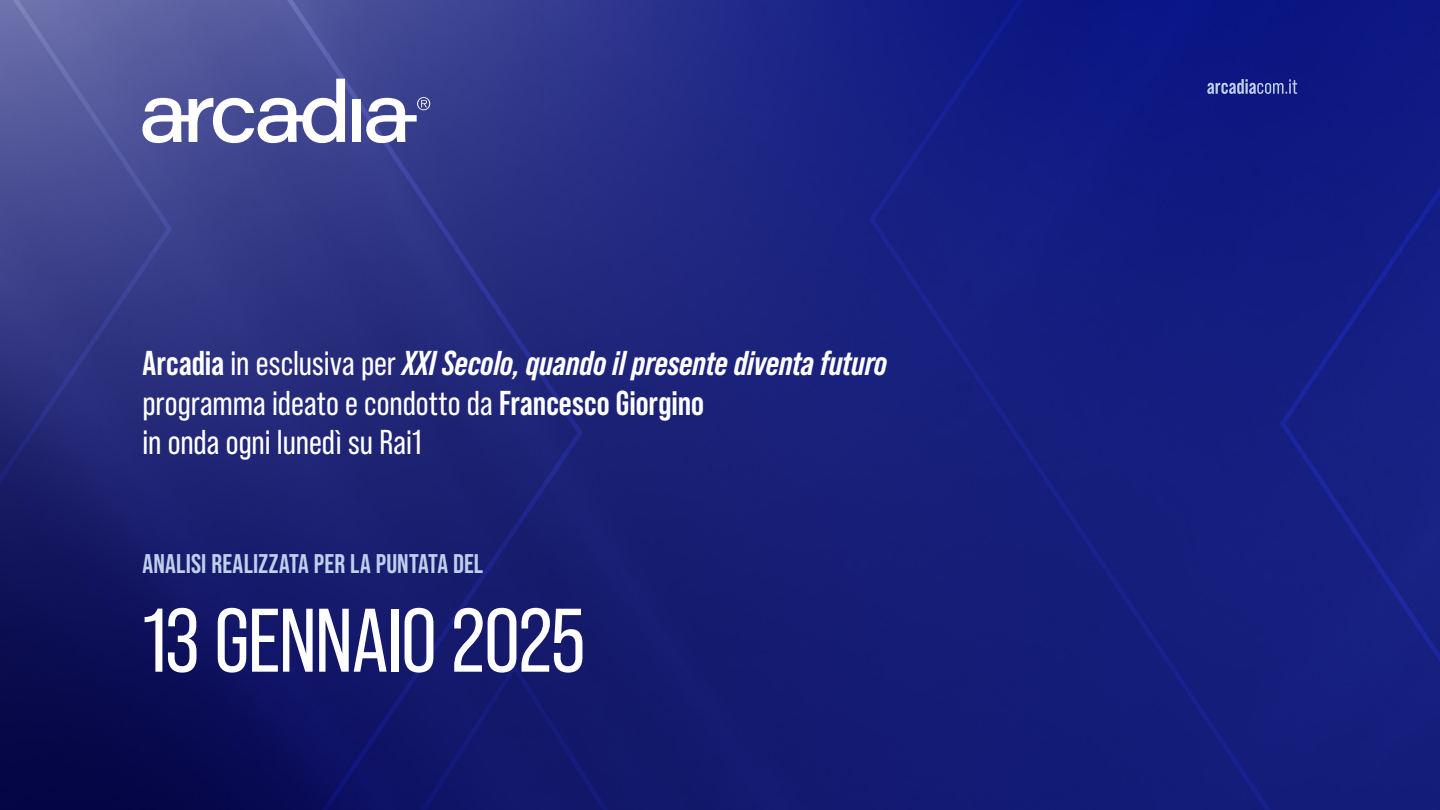
<style>
.page{position:relative;width:1440px;height:810px;background:#fff}
.page>*{position:absolute;margin:0;border:0;box-sizing:border-box;transform-origin:0 0}
.t1{font:90px "Bebas Neue Pro";letter-spacing:-.01em;color:#fff}
.t2{font:34.5px/39.5px "Bebas Neue Pro";color:#fff}
.t3{font:700 27px "Bebas Neue Pro";letter-spacing:.005em;color:#bfcfec}
.s1{font-weight:700}
.s2{font-weight:700;font-style:italic}
</style>
<div class="page">
<img style="left:0;top:0;width:1440px;height:810px">
<svg style="left:142px;top:79px;width:203px;height:64px"></svg>
<div style="left:352px;top:99px;width:9px;height:43px;background:#fff"></div>
<svg style="left:366px;top:97px;width:64px;height:46px"></svg>
<svg style="left:1207px;top:79px;width:90px;height:15px"></svg>
<p class="t2" style="left:142px;top:343px;width:746px"><span class="s1">Arcadia</span> in esclusiva per <span class="s2">XXI Secolo, quando il presente diventa futuro </span>programma ideato e condotto da <span class="s1">Francesco Giorgino<br></span>in onda ogni lunedì su Rai1</p>
<p class="t3" style="left:142px;top:548px;width:342px">ANALISI REALIZZATA PER LA PUNTATA DEL</p>
<h1 class="t1" style="left:142px;top:590px;width:444px">13 GENNAIO 2025</h1>
</div>
